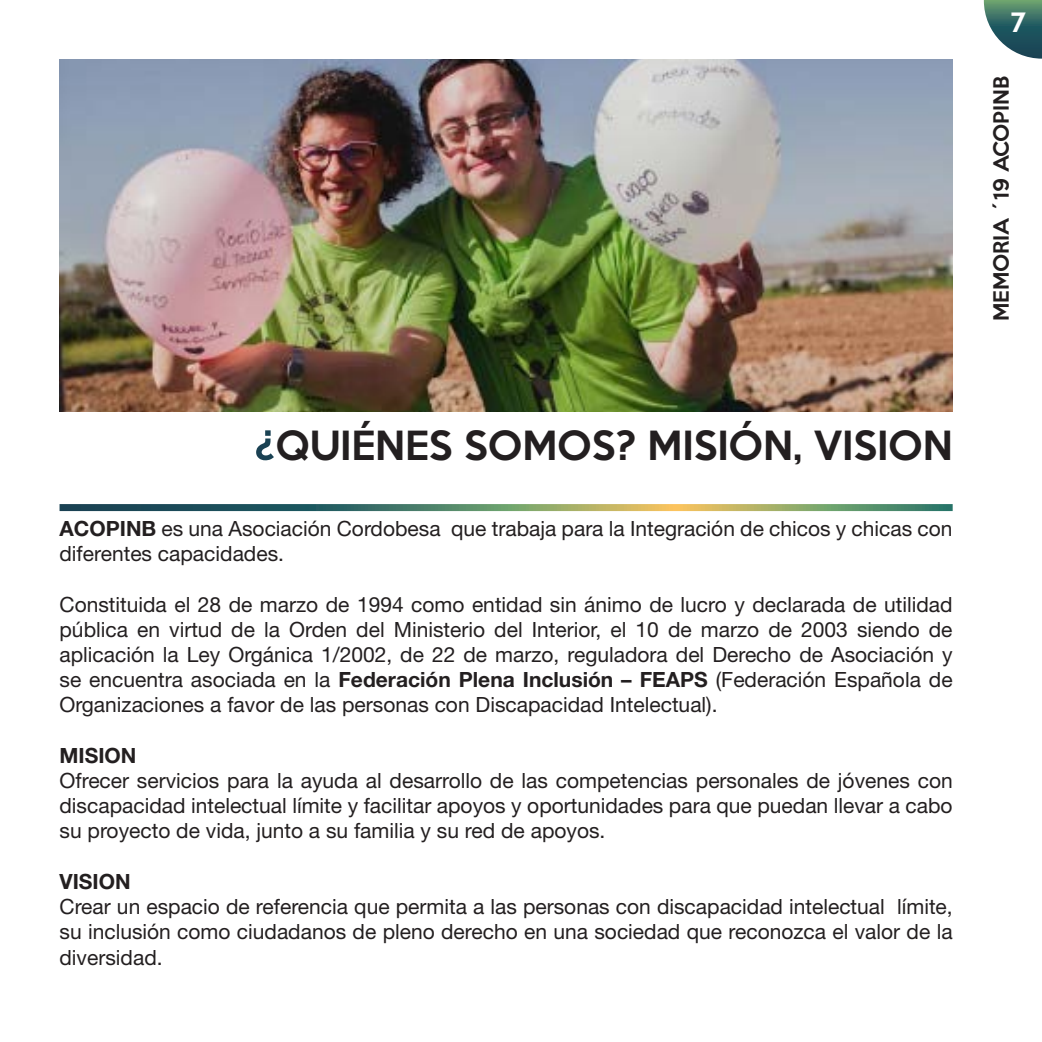
<style>
.page{position:relative;width:1042px;height:1042px;background:#fff}
.page>*{position:absolute;margin:0;border:0;box-sizing:border-box;transform-origin:0 0}
.t1{font:500 36.75px "Keep Calm";color:#231f20}
.t2{font:500 24.32px "Keep Calm";color:#fff}
.t3{font:21px/25.2px "Helvetica Neue LT Std";color:#231f20;text-align:justify}
.t4{font:700 21px "Helvetica Neue LT Std";color:#231f20}
.t5{font:500 19.25px "Keep Calm";color:#231f20}
.s1{color:#fff}
.s2{font-weight:700}
</style>
<div class="page">
<img style="left:60px;top:60px;width:892px;height:352px">
<svg style="left:60px;top:504px;width:892px;height:7px;background:#648665"></svg>
<svg style="left:984px;top:0;width:58px;height:59px"></svg>
<p class="t2" style="left:1011px;top:2px;width:16px">7</p>
<p class="t5" style="left:984px;top:321px;width:246px;rotate:-90deg">MEMORIA ´19 ACOPINB</p>
<p class="t1" style="left:255px;top:413px;width:699px"><span class="s1">¿</span>QUIÉNES SOMOS? MISIÓN, VISION</p>
<p class="t3" style="left:60px;top:516px;width:894px"><span class="s2">ACOPINB</span> es una Asociación Cordobesa que trabaja para la Integración de chicos y chicas con diferentes capacidades.</p>
<p class="t3" style="left:60px;top:591px;width:895px">Constituida el 28 de marzo de 1994 como entidad sin ánimo de lucro y declarada de utilidad pública en virtud de la Orden del Ministerio del Interior, el 10 de marzo de 2003 siendo de aplicación la Ley Orgánica 1/2002, de 22 de marzo, reguladora del Derecho de Asociación y se encuentra asociada en la <span class="s2">Federación Plena Inclusión – FEAPS</span> (Federación Española de Organizaciones a favor de las personas con Discapacidad Intelectual).</p>
<p class="t4" style="left:60px;top:742px;width:78px">MISION</p>
<p class="t3" style="left:60px;top:768px;width:894px">Ofrecer servicios para la ayuda al desarrollo de las competencias personales de jóvenes con discapacidad intelectual límite y facilitar apoyos y oportunidades para que puedan llevar a cabo su proyecto de vida, junto a su familia y su red de apoyos.</p>
<p class="t4" style="left:60px;top:868px;width:73px">VISION</p>
<p class="t3" style="left:60px;top:894px;width:895px">Crear un espacio de referencia que permita a las personas con discapacidad intelectual límite, su inclusión como ciudadanos de pleno derecho en una sociedad que reconozca el valor de la diversidad.</p>
</div>
